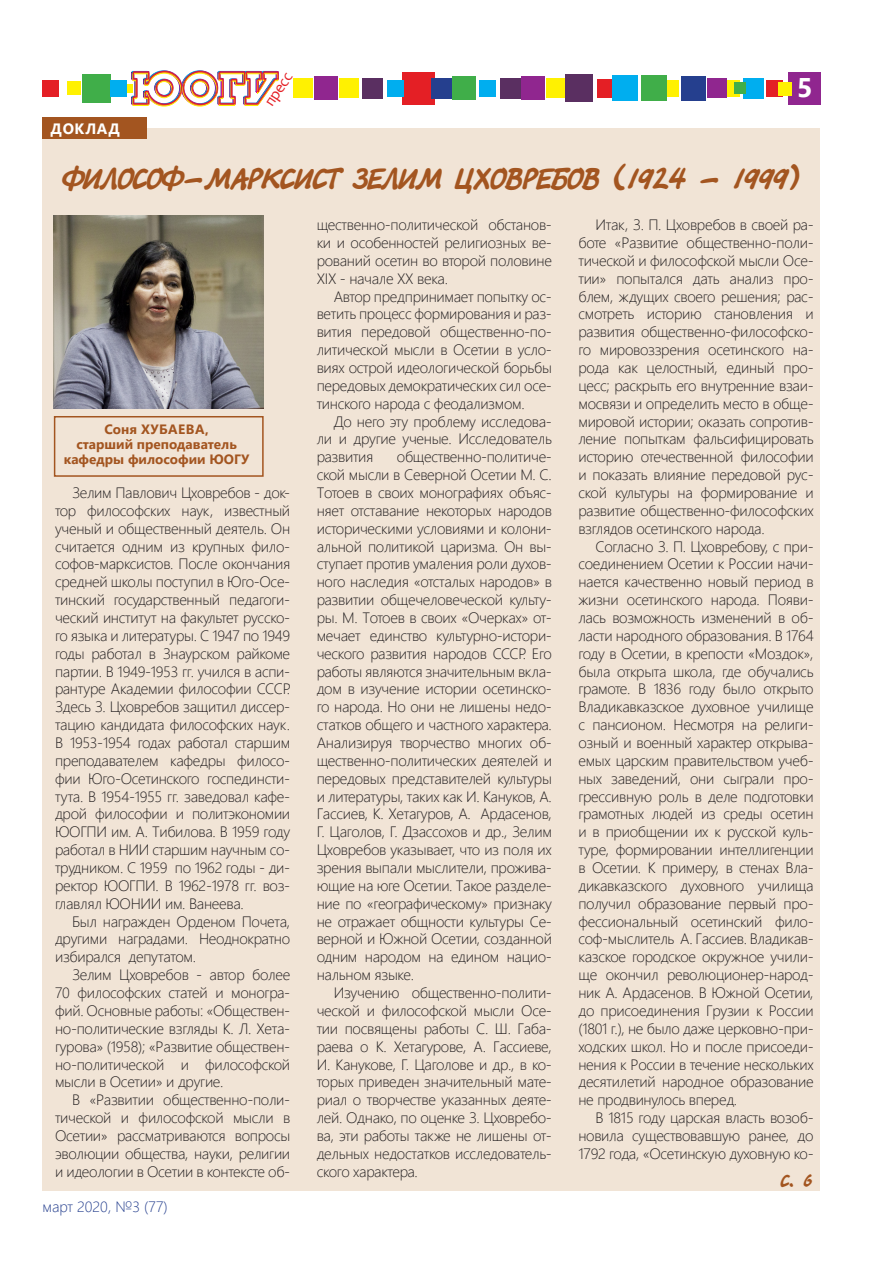
<style>
.page{position:relative;width:893px;height:1263px;background:#fff}
.page>*{position:absolute;margin:0;border:0;box-sizing:border-box;transform-origin:0 0}
.статьи{font:30px "Tagir CTT";color:#a35520}
.t1{font:700 27px "Segoe UI";color:#fff}
.статьи-2{font:18px "Tagir CTT";color:#a35520}
.t2{font:15.75px "Candara";color:#e41f25}
.статьи-3{font:300 15px/17.9px "Segoe UI";letter-spacing:-.02em;color:#231f20;text-align:justify}
.t3{font:300 15px "Segoe UI";color:#253f8e}
.статьи-4{font:700 15px "Segoe UI";letter-spacing:.035em;color:#fff}
.статьи-5{font:700 13.5px "Segoe UI";color:#a35520}
.статьи-6{font:700 13.5px "Segoe UI";letter-spacing:.035em;color:#a35520}
</style>
<div class="page">
<div style="left:788px;top:72px;width:33px;height:33px;background:#90268f"></div>
<div style="left:402px;top:72px;width:33px;height:33px;background:#e41f25"></div>
<div style="left:339px;top:79px;width:20px;height:19px;background:#fff101"></div>
<div style="left:124px;top:84px;width:9px;height:9px;background:#fff101"></div>
<div style="left:500px;top:78px;width:20px;height:21px;background:#5a2f61"></div>
<div style="left:362px;top:78px;width:21px;height:21px;background:#5a2f61"></div>
<div style="left:479px;top:80px;width:16px;height:17px;background:#00aeef"></div>
<div style="left:387px;top:80px;width:17px;height:17px;background:#00aeef"></div>
<div style="left:431px;top:78px;width:21px;height:21px;background:#253f8e"></div>
<div style="left:452px;top:76px;width:24px;height:24px;background:#40ae49"></div>
<div style="left:521px;top:77px;width:24px;height:23px;background:#90268f"></div>
<div style="left:314px;top:77px;width:24px;height:23px;background:#90268f"></div>
<div style="left:546px;top:79px;width:20px;height:19px;background:#fff101"></div>
<div style="left:294px;top:79px;width:19px;height:19px;background:#fff101"></div>
<div style="left:565px;top:74px;width:28px;height:28px;background:#5a2f61"></div>
<div style="left:597px;top:79px;width:19px;height:19px;background:#e41f25"></div>
<div style="left:612px;top:75px;width:26px;height:26px;background:#00aeef"></div>
<div style="left:743px;top:78px;width:21px;height:21px;background:#00aeef"></div>
<div style="left:663px;top:80px;width:16px;height:17px;background:#fff101"></div>
<div style="left:723px;top:80px;width:17px;height:17px;background:#fff101"></div>
<div style="left:681px;top:76px;width:25px;height:25px;background:#253f8e"></div>
<div style="left:641px;top:75px;width:26px;height:26px;background:#40ae49"></div>
<div style="left:82px;top:74px;width:29px;height:29px;background:#40ae49"></div>
<div style="left:734px;top:82px;width:12px;height:12px;background:#40ae49"></div>
<div style="left:767px;top:80px;width:16px;height:17px;background:#e41f25"></div>
<div style="left:43px;top:80px;width:16px;height:17px;background:#e41f25"></div>
<div style="left:707px;top:79px;width:19px;height:19px;background:#90268f"></div>
<div style="left:778px;top:82px;width:14px;height:14px;background:#fff101"></div>
<div style="left:67px;top:82px;width:14px;height:13px;background:#fff101"></div>
<img style="left:131px;top:70px;width:148px;height:36px">
<div style="left:110px;top:80px;width:17px;height:17px;background:#00aeef"></div>
<div style="left:42px;top:128px;width:778px;height:1062px;background:#f1e4d6"></div>
<div style="left:42px;top:118px;width:105px;height:21px;background:#a35520"></div>
<img style="left:54px;top:215px;width:210px;height:193px">
<div style="left:54px;top:416px;width:210px;height:61px;border:2px solid #a35520"></div>
<p class="t2" style="left:260px;top:99px;width:39px;rotate:-56deg">пресс</p>
<h2 class="t1" style="left:797px;top:62px;width:17px">5</h2>
<p class="статьи-4" style="left:51px;top:114px;width:71px">ДОКЛАД</p>
<p class="статьи" style="left:62px;top:160px;width:741px">ФИЛОСОФ-МАРКСИСТ ЗЕЛИМ ЦХОВРЕБОВ (1924 - 1999)</p>
<p class="статьи-6" style="left:104px;top:416px;width:106px">Соня ХУБАЕВА,</p>
<p class="статьи-5" style="left:76px;top:431px;width:162px">старший преподаватель</p>
<p class="статьи-5" style="left:64px;top:447px;width:187px">кафедры философии ЮОГУ</p>
<p class="статьи-3" style="left:55px;top:482px;width:237px;text-indent:17px">Зелим Павлович Цховребов - док&shy;тор философских наук, известный ученый и общественный деятель. Он считается одним из крупных фило&shy;софов-марксистов. После окончания средней школы поступил в Юго-Осе&shy;тинский государственный педагоги&shy;ческий институт на факультет русско&shy;го языка и литературы. С 1947 по 1949 годы работал в Знаурском райкоме партии. В 1949-1953 гг. учился в аспи&shy;рантуре Академии философии СССР.<br>Здесь З. Цховребов защитил диссер&shy;тацию кандидата философских наук.<br>В 1953-1954 годах работал старшим преподавателем кафедры филосо&shy;фии Юго-Осетинского госпединсти&shy;тута. В 1954-1955 гг. заведовал кафе&shy;дрой философии и политэкономии ЮОГПИ им. А. Тибилова. В 1959 году работал в НИИ старшим научным со&shy;трудником. С 1959 по 1962 годы - ди&shy;ректор ЮОГПИ. В 1962-1978 гг. воз&shy;главлял ЮОНИИ им. Ванеева.</p>
<p class="статьи-3" style="left:55px;top:911px;width:237px;text-indent:17px">Был награжден Орденом Почета, другими наградами. Неоднократно избирался депутатом.</p>
<p class="статьи-3" style="left:55px;top:964px;width:237px;text-indent:17px">Зелим Цховребов - автор более 70 философских статей и моногра&shy;фий. Основные работы: «Обществен&shy;но-политические взгляды К. Л. Хета&shy;гурова» (1958); «Развитие обществен&shy;но-политической и философской мысли в Осетии» и другие.</p>
<p class="статьи-3" style="left:55px;top:1089px;width:237px;text-indent:17px">В «Развитии общественно-поли&shy;тической и философской мысли в Осетии» рассматриваются вопросы эволюции общества, науки, религии и идеологии в Осетии в контексте об-</p>
<p class="t3" style="left:43px;top:1193px;width:127px">март 2020, №3 (77)</p>
<p class="статьи-3" style="left:317px;top:214px;width:237px">щественно-политической обстанов&shy;ки и особенностей религиозных ве&shy;рований осетин во второй половине XIX - начале XX века.</p>
<p class="статьи-3" style="left:317px;top:286px;width:237px;text-indent:17px">Автор предпринимает попытку ос&shy;ветить процесс формирования и раз&shy;вития передовой общественно-по&shy;литической мысли в Осетии в усло&shy;виях острой идеологической борьбы передовых демократических сил осе&shy;тинского народа с феодализмом.</p>
<p class="статьи-3" style="left:317px;top:411px;width:237px;text-indent:17px">До него эту проблему исследова&shy;ли и другие ученые. Исследователь развития</p>
<p class="статьи-3" style="left:317px;top:446px;width:237px;text-indent:80px">общественно-политиче&shy;ской мысли в Северной Осетии М. С.<br>Тотоев в своих монографиях объяс&shy;няет отставание некоторых народов историческими условиями и колони&shy;альной политикой царизма. Он вы&shy;ступает против умаления роли духов&shy;ного наследия «отсталых народов» в развитии общечеловеческой культу&shy;ры. М. Тотоев в своих «Очерках» от&shy;мечает единство культурно-истори&shy;ческого развития народов СССР. Его работы являются значительным вкла&shy;дом в изучение истории осетинско&shy;го народа. Но они не лишены недо&shy;статков общего и частного характера.<br>Анализируя творчество многих об&shy;щественно-политических деятелей и передовых представителей культуры и литературы, таких как И. Кануков, А.<br>Гассиев, К. Хетагуров, А. Ардасенов, Г. Цаголов, Г. Дзассохов и др., Зелим Цховребов указывает, что из поля их зрения выпали мыслители, прожива&shy;ющие на юге Осетии. Такое разделе&shy;ние по «географическому» признаку не отражает общности культуры Се&shy;верной и Южной Осетии, созданной одним народом на едином нацио&shy;нальном языке.</p>
<p class="статьи-3" style="left:317px;top:982px;width:237px;text-indent:17px">Изучению общественно-полити&shy;ческой и философской мысли Осе&shy;тии посвящены работы С. Ш. Габа&shy;раева о К. Хетагурове, А. Гассиеве, И. Канукове, Г. Цаголове и др., в ко&shy;торых приведен значительный мате&shy;риал о творчестве указанных деяте&shy;лей. Однако, по оценке З. Цховребо&shy;ва, эти работы также не лишены от&shy;дельных недостатков исследователь&shy;ского характера.</p>
<p class="статьи-3" style="left:578px;top:214px;width:237px;text-indent:17px">Итак, З. П. Цховребов в своей ра&shy;боте «Развитие общественно-поли&shy;тической и философской мысли Осе&shy;тии» попытался дать анализ про&shy;блем, ждущих своего решения; рас&shy;смотреть историю становления и развития общественно-философско&shy;го мировоззрения осетинского на&shy;рода как целостный, единый про&shy;цесс; раскрыть его внутренние взаи&shy;мосвязи и определить место в обще&shy;мировой истории; оказать сопротив&shy;ление попыткам фальсифицировать историю отечественной философии и показать влияние передовой рус&shy;ской культуры на формирование и развитие общественно-философских взглядов осетинского народа.</p>
<p class="статьи-3" style="left:578px;top:536px;width:237px;text-indent:17px">Согласно З. П. Цховребову, с при&shy;соединением Осетии к России начи&shy;нается качественно новый период в жизни осетинского народа. Появи&shy;лась возможность изменений в об&shy;ласти народного образования. В 1764 году в Осетии, в крепости «Моздок», была открыта школа, где обучались грамоте. В 1836 году было открыто Владикавказское духовное училище с пансионом. Несмотря на религи&shy;озный и военный характер открыва&shy;емых царским правительством учеб&shy;ных заведений, они сыграли про&shy;грессивную роль в деле подготовки грамотных людей из среды осетин и в приобщении их к русской куль&shy;туре, формировании интеллигенции в Осетии. К примеру, в стенах Вла&shy;дикавказского духовного училища получил образование первый про&shy;фессиональный осетинский фило&shy;соф-мыслитель А. Гассиев. Владикав&shy;казское городское окружное учили&shy;ще окончил революционер-народ&shy;ник А. Ардасенов. В Южной Осетии, до присоединения Грузии к России (1801 г.), не было даже церковно-при&shy;ходских школ. Но и после присоеди&shy;нения к России в течение нескольких десятилетий народное образование не продвинулось вперед.</p>
<p class="статьи-3" style="left:578px;top:1107px;width:237px;text-indent:17px">В 1815 году царская власть возоб&shy;новила существовавшую ранее, до 1792 года, «Осетинскую духовную ко-</p>
<p class="статьи-2" style="left:780px;top:1170px;width:34px">С. 6</p>
</div>
